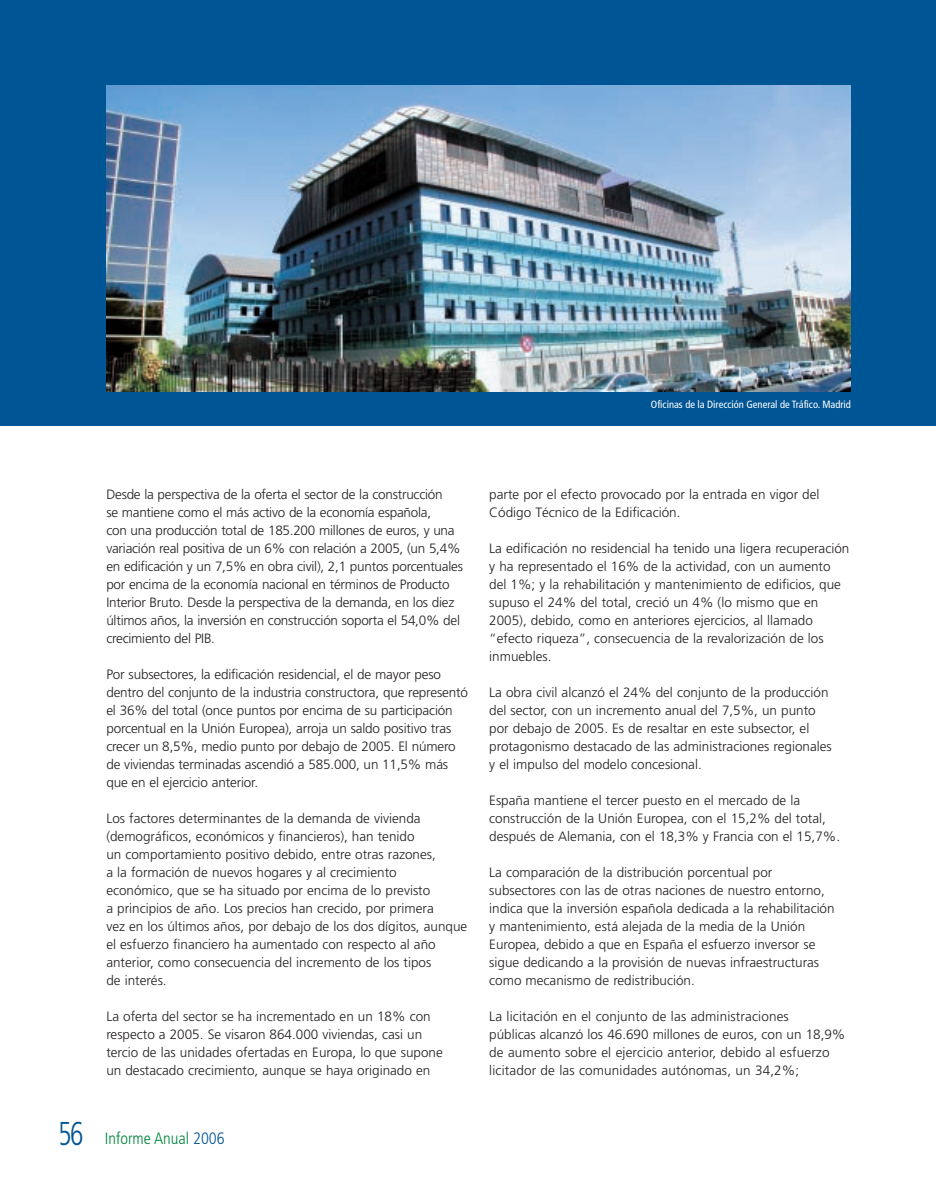
<style>
.page{position:relative;width:936px;height:1191px;background:#fff}
.page>*{position:absolute;margin:0;border:0;box-sizing:border-box;transform-origin:0 0}
.t1{font:300 condensed 16.5px "Frutiger LT";color:#00843d}
.t2{font:300 13.5px/18px "Frutiger LT";color:#231f20}
.t3{font:condensed 10.5px "Frutiger LT";color:#fff}
.s1{font-size:33px;color:#005595}
.s2{color:#005595}
</style>
<div class="page">
<div style="left:0;top:0;width:935px;height:425px;background:#005595"></div>
<img style="left:106px;top:85px;width:744px;height:306px">
<p class="t3" style="left:651px;top:400px;width:201px">Oficinas de la Dirección General de Tráfico. Madrid</p>
<p class="t2" style="left:106px;top:486px;width:358px">Desde la perspectiva de la oferta el sector de la construcción<br>se mantiene como el más activo de la economía española,<br>con una producción total de 185.200 millones de euros, y una variación real positiva de un 6% con relación a 2005, (un 5,4% en edificación y un 7,5% en obra civil), 2,1 puntos porcentuales por encima de la economía nacional en términos de Producto Interior Bruto. Desde la perspectiva de la demanda, en los diez últimos años, la inversión en construcción soporta el 54,0% del crecimiento del PIB.</p>
<p class="t2" style="left:106px;top:666px;width:363px">Por subsectores, la edificación residencial, el de mayor peso dentro del conjunto de la industria constructora, que representó el 36% del total (once puntos por encima de su participación porcentual en la Unión Europea), arroja un saldo positivo tras crecer un 8,5%, medio punto por debajo de 2005. El número de viviendas terminadas ascendió a 585.000, un 11,5% más que en el ejercicio anterior.</p>
<p class="t2" style="left:106px;top:810px;width:362px">Los factores determinantes de la demanda de vivienda (demográficos, económicos y financieros), han tenido<br>un comportamiento positivo debido, entre otras razones,<br>a la formación de nuevos hogares y al crecimiento<br>económico, que se ha situado por encima de lo previsto<br>a principios de año. Los precios han crecido, por primera<br>vez en los últimos años, por debajo de los dos dígitos, aunque el esfuerzo financiero ha aumentado con respecto al año anterior, como consecuencia del incremento de los tipos<br>de interés.</p>
<p class="t2" style="left:106px;top:1008px;width:338px">La oferta del sector se ha incrementado en un 18% con respecto a 2005. Se visaron 864.000 viviendas, casi un tercio de las unidades ofertadas en Europa, lo que supone un destacado crecimiento, aunque se haya originado en</p>
<p class="t1" style="left:58px;top:1131px;width:168px"><span class="s1">56</span> Informe Anual <span class="s2">2006</span></p>
<p class="t2" style="left:489px;top:486px;width:332px">parte por el efecto provocado por la entrada en vigor del<br>Código Técnico de la Edificación.</p>
<p class="t2" style="left:489px;top:540px;width:361px">La edificación no residencial ha tenido una ligera recuperación y ha representado el 16% de la actividad, con un aumento del 1%; y la rehabilitación y mantenimiento de edificios, que supuso el 24% del total, creció un 4% (lo mismo que en 2005), debido, como en anteriores ejercicios, al llamado “efecto riqueza”, consecuencia de la revalorización de los inmuebles.</p>
<p class="t2" style="left:489px;top:684px;width:344px">La obra civil alcanzó el 24% del conjunto de la producción del sector, con un incremento anual del 7,5%, un punto por debajo de 2005. Es de resaltar en este subsector, el protagonismo destacado de las administraciones regionales y el impulso del modelo concesional.</p>
<p class="t2" style="left:489px;top:792px;width:352px">España mantiene el tercer puesto en el mercado de la construcción de la Unión Europea, con el 15,2% del total, después de Alemania, con el 18,3% y Francia con el 15,7%.</p>
<p class="t2" style="left:489px;top:864px;width:347px">La comparación de la distribución porcentual por subsectores con las de otras naciones de nuestro entorno, indica que la inversión española dedicada a la rehabilitación y mantenimiento, está alejada de la media de la Unión Europea, debido a que en España el esfuerzo inversor se sigue dedicando a la provisión de nuevas infraestructuras como mecanismo de redistribución.</p>
<p class="t2" style="left:489px;top:1008px;width:358px">La licitación en el conjunto de las administraciones<br>públicas alcanzó los 46.690 millones de euros, con un 18,9% de aumento sobre el ejercicio anterior, debido al esfuerzo licitador de las comunidades autónomas, un 34,2%;</p>
</div>
